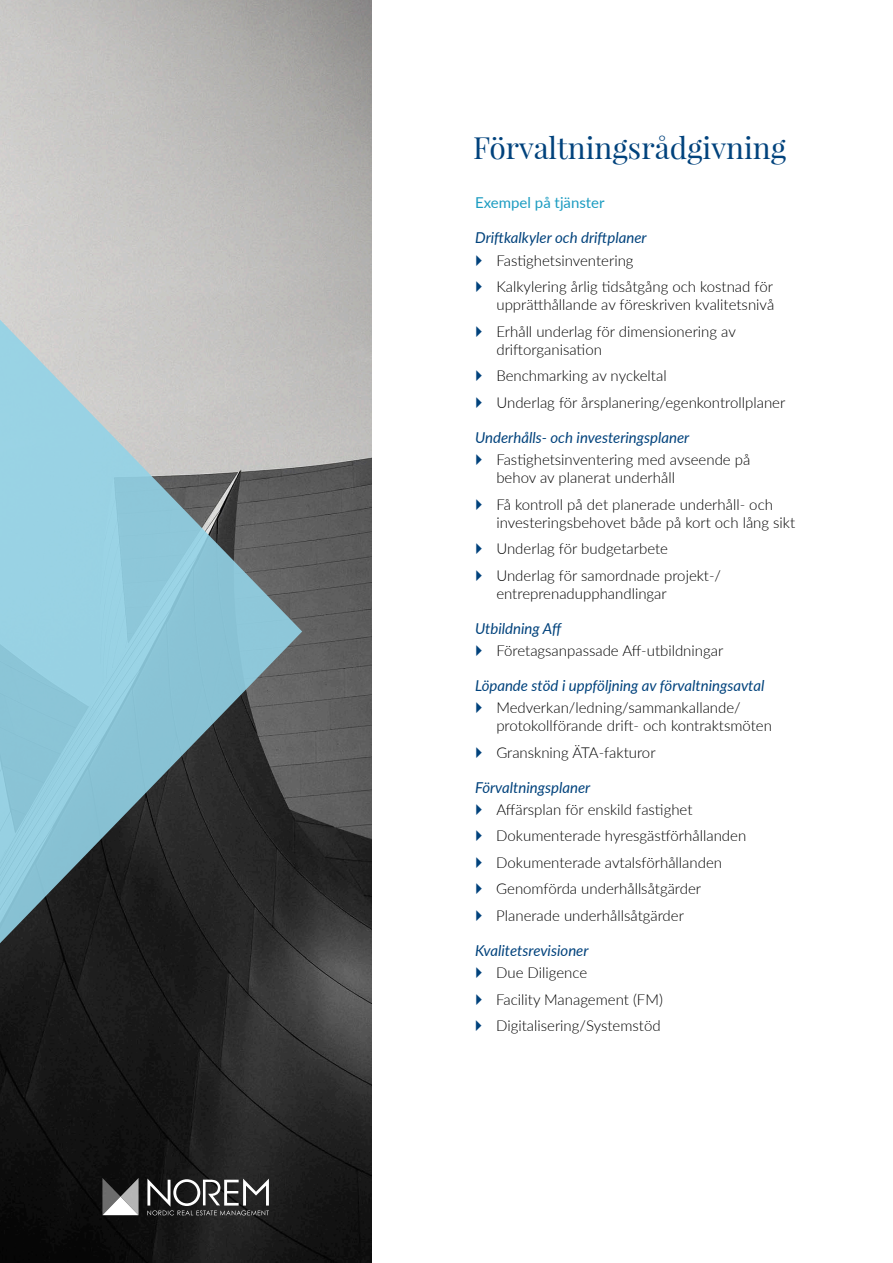
<style>
.page{position:relative;width:893px;height:1263px;background:#fff}
.page>*{position:absolute;margin:0;border:0;box-sizing:border-box;transform-origin:0 0}
.t1{font:30px "Playfair Display";color:#00427c}
.t2{font:300 15px/26.5px "Lato";color:#000}
.t3{font:italic 15px "Lato";color:#00427c}
.t4{font:15px "Lato";color:#1c9cc1}
</style>
<div class="page">
<img style="left:0;top:0;width:371px;height:1263px">
<svg style="left:0;top:306px;width:302px;height:650px;background:#7e9aa2"></svg>
<svg style="left:102px;top:1178px;width:37px;height:37px"></svg>
<svg style="left:147px;top:1178px;width:122px;height:37px"></svg>
<h1 class="t1" style="left:473px;top:129px;width:315px">Förvaltningsrådgivning</h1>
<p class="t4" style="left:475px;top:192px;width:131px">Exempel på tjänster</p>
<p class="t3" style="left:475px;top:227px;width:173px">Driftkalkyler och driftplaner</p>
<p class="t2" style="left:496px;top:246px;width:278px">Fastighetsinventering<br>Kalkylering årlig tidsåtgång och kostnad för</p>
<p class="t2" style="left:496px;top:291px;width:279px">upprätthållande av föreskriven kvalitetsnivå<br>Erhåll underlag för dimensionering av</p>
<p class="t2" style="left:496px;top:335px;width:290px">driftorganisation<br>Benchmarking av nyckeltal<br>Underlag för årsplanering/egenkontrollplaner</p>
<p class="t3" style="left:475px;top:427px;width:216px">Underhålls- och investeringsplaner</p>
<p class="t2" style="left:496px;top:450px;width:255px;line-height:18px">Fastighetsinventering med avseende på behov av planerat underhåll</p>
<p class="t2" style="left:496px;top:495px;width:300px;line-height:18px">Få kontroll på det planerade underhåll- och investeringsbehovet både på kort och lång sikt</p>
<p class="t2" style="left:496px;top:535px;width:226px">Underlag för budgetarbete<br>Underlag för samordnade projekt-/</p>
<p class="t2" style="left:496px;top:579px;width:172px">entreprenadupphandlingar</p>
<p class="t3" style="left:475px;top:617px;width:88px">Utbildning Aff</p>
<p class="t2" style="left:496px;top:637px;width:228px">Företagsanpassade Aff-utbildningar</p>
<p class="t3" style="left:475px;top:675px;width:291px">Löpande stöd i uppföljning av förvaltningsavtal</p>
<p class="t2" style="left:496px;top:698px;width:277px;line-height:18px">Medverkan/ledning/sammankallande/ protokollförande drift- och kontraktsmöten</p>
<p class="t2" style="left:496px;top:738px;width:161px">Granskning ÄTA-fakturor</p>
<p class="t3" style="left:475px;top:776px;width:117px">Förvaltningsplaner</p>
<p class="t2" style="left:496px;top:796px;width:251px">Affärsplan för enskild fastighet Dokumenterade hyresgästförhållanden Dokumenterade avtalsförhållanden Genomförda underhållsåtgärder Planerade underhållsåtgärder</p>
<p class="t3" style="left:475px;top:940px;width:115px">Kvalitetsrevisioner</p>
<p class="t2" style="left:496px;top:959px;width:168px">Due Diligence<br>Facility Management (FM)<br>Digitalisering/Systemstöd</p>
</div>
